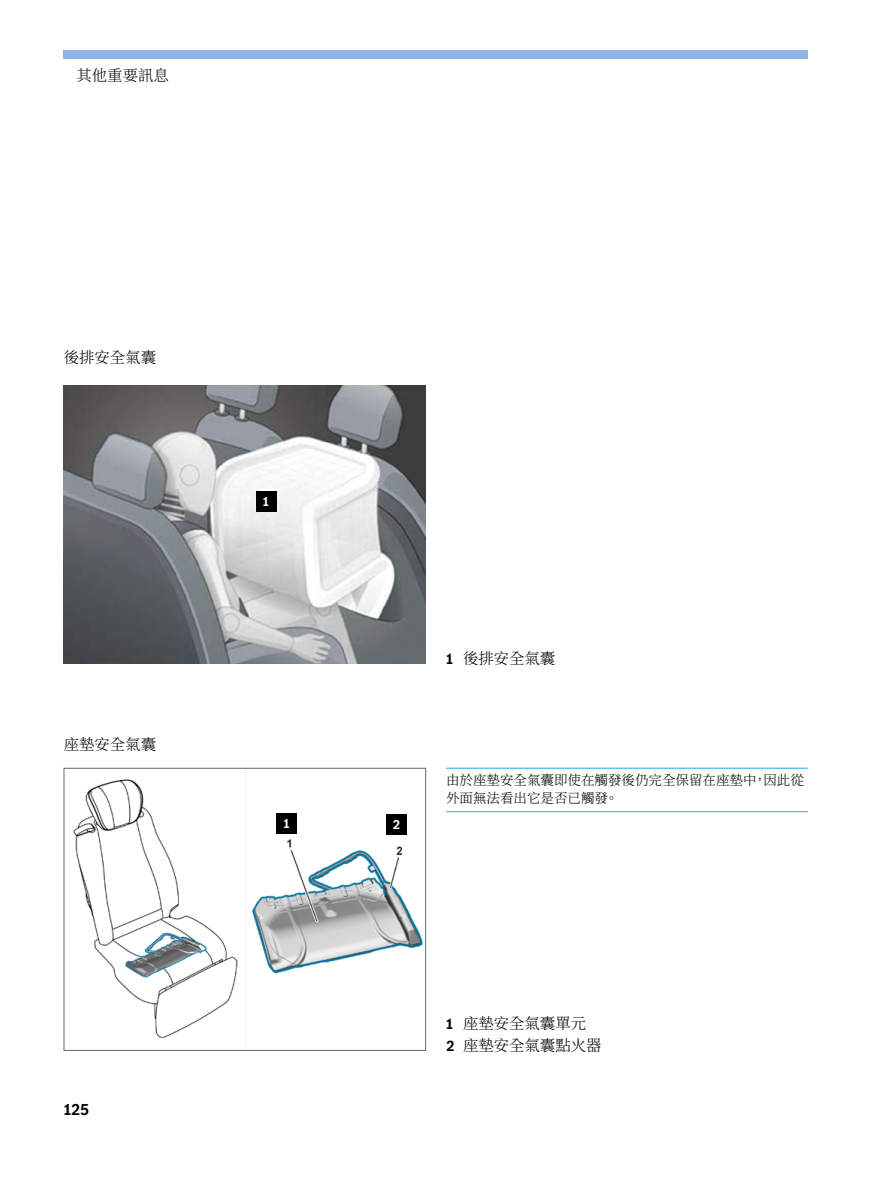
<style>
.page{position:relative;width:893px;height:1191px;background:#fff}
.page>*{position:absolute;margin:0;border:0;box-sizing:border-box;transform-origin:0 0}
.t1{font:700 16.5px "MB Corpo S Text";color:#000}
.t2{font:300 15.3px/21.5px "Noto Serif TC";color:#000}
.t3{font:300 13.5px/18px "Noto Serif TC";color:#000}
.t4{font:700 13.5px "MB Corpo S Text";color:#fff}
.s1{font-family:"MB Corpo S Text";font-weight:700}
</style>
<div class="page">
<div style="left:64px;top:50px;width:744px;height:8px;background:#8db3e2"></div>
<img style="left:64px;top:385px;width:362px;height:278px">
<img style="left:73px;top:779px;width:350px;height:260px">
<div style="left:64px;top:768px;width:362px;height:282px;border:1px solid #666"></div>
<div style="left:256px;top:491px;width:21px;height:21px;background:#000"></div>
<div style="left:277px;top:813px;width:20px;height:21px;background:#000"></div>
<div style="left:387px;top:814px;width:20px;height:21px;background:#000"></div>
<hr style="left:446px;top:768px;width:362px;height:1px;background:#2babe3">
<hr style="left:446px;top:811px;width:362px;height:1px;background:#2babe3">
<p class="t2" style="left:77px;top:65px;width:94px">其他重要訊息</p>
<p class="t2" style="left:64px;top:347px;width:94px">後排安全氣囊</p>
<p class="t2" style="left:64px;top:734px;width:94px">座墊安全氣囊</p>
<p class="t1" style="left:64px;top:1098px;width:27px">125</p>
<p class="t4" style="left:263px;top:492px;width:8px">1</p>
<p class="t4" style="left:283px;top:814px;width:8px">1</p>
<p class="t4" style="left:393px;top:815px;width:9px">2</p>
<p class="t2" style="left:446px;top:648px;width:111px"><span class="s1">1</span> 後排安全氣囊</p>
<p class="t3" style="left:446px;top:771px;width:359px">由於座墊安全氣囊即使在觸發後仍完全保留在座墊中，因此從外面無法看出它是否已觸發。</p>
<p class="t2" style="left:446px;top:1013px;width:157px"><span class="s1">1</span> 座墊安全氣囊單元<br><span class="s1">2</span> 座墊安全氣囊點火器</p>
</div>
